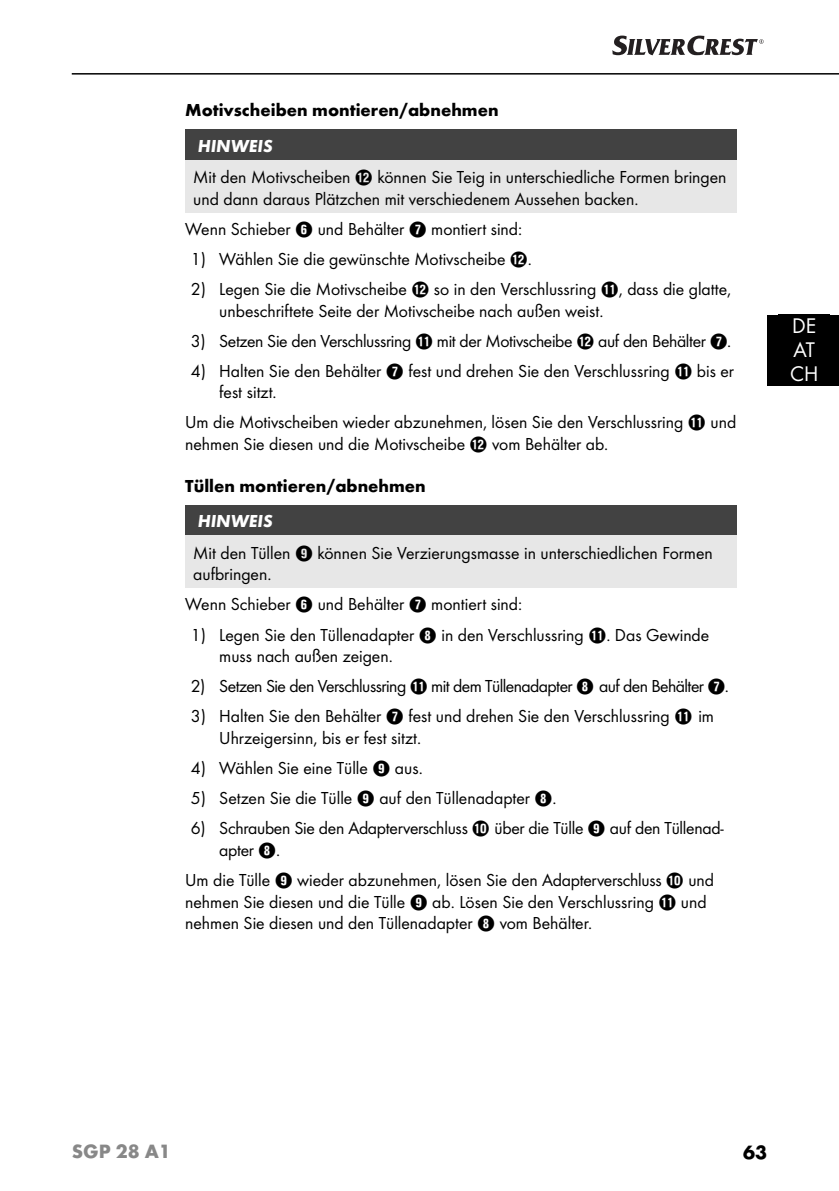
<style>
.page{position:relative;width:839px;height:1191px;background:#fff}
.page>*{position:absolute;margin:0;border:0;box-sizing:border-box;transform-origin:0 0}
.t1{font:22px/24px "Futura Boo";color:#fff}
.t2{font:700 20px "Futura";color:#888}
.t3{font:700 20px "Futura";color:#000}
.t4{font:18px/21.6px "Futura Boo";color:#000}
.t5{font:18px "Futura Boo";letter-spacing:-.03em;color:#000}
.t6{font:18px "Futura Boo";letter-spacing:-.02em;color:#000}
.t7{font:700 18px "Futura";color:#000}
.t8{font:italic 700 18px "Futura";color:#fff}
.s1{font-family:"Hako PI Nummern"}
</style>
<div class="page">
<hr style="left:72px;top:73px;width:767px;height:2px;background:#000">
<svg style="left:612px;top:36px;width:151px;height:19px"></svg>
<div style="left:767px;top:315px;width:72px;height:71px;background:#000"></div>
<div style="left:185px;top:129px;width:552px;height:31px;background:#424242"></div>
<div style="left:185px;top:160px;width:552px;height:53px;background:#e7e7e7"></div>
<div style="left:185px;top:505px;width:552px;height:30px;background:#424242"></div>
<div style="left:185px;top:535px;width:552px;height:53px;background:#e7e7e7"></div>
<p class="t7" style="left:185px;top:103px;width:315px">Motivscheiben montieren/abnehmen</p>
<p class="t8" style="left:198px;top:138px;width:76px">HINWEIS</p>
<p class="t4" style="left:193px;top:167px;width:535px">Mit den Motivscheiben <span class="s1">W</span> können Sie Teig in unterschiedliche Formen bringen und dann daraus Plätzchen mit verschiedenem Aussehen backen.</p>
<p class="t4" style="left:185px;top:219px;width:338px">Wenn Schieber <span class="s1">6</span> und Behälter <span class="s1">7</span> montiert sind:</p>
<p class="t4" style="left:191px;top:249px;width:342px">1) Wählen Sie die gewünschte Motivscheibe <span class="s1">W</span>.</p>
<p class="t4" style="left:219px;top:279px;width:513px;text-indent:-28px">2) Legen Sie die Motivscheibe <span class="s1">W</span> so in den Verschlussring <span class="s1">Q</span>, dass die glatte, unbeschriftete Seite der Motivscheibe nach außen weist.</p>
<p class="t6" style="left:191px;top:332px;width:542px">3) Setzen Sie den Verschlussring <span class="s1">Q</span> mit der Motivscheibe <span class="s1">W</span> auf den Behälter <span class="s1">7</span>.</p>
<p class="t4" style="left:219px;top:361px;width:516px;text-indent:-28px">4) Halten Sie den Behälter <span class="s1">7</span> fest und drehen Sie den Verschlussring <span class="s1">Q</span> bis er fest sitzt.</p>
<p class="t4" style="left:185px;top:413px;width:552px">Um die Motivscheiben wieder abzunehmen, lösen Sie den Verschlussring <span class="s1">Q</span> und nehmen Sie diesen und die Motivscheibe <span class="s1">W</span> vom Behälter ab.</p>
<p class="t7" style="left:185px;top:478px;width:242px">Tüllen montieren/abnehmen</p>
<p class="t8" style="left:198px;top:514px;width:76px">HINWEIS</p>
<p class="t4" style="left:193px;top:543px;width:521px">Mit den Tüllen <span class="s1">9</span> können Sie Verzierungsmasse in unterschiedlichen Formen aufbringen.</p>
<p class="t4" style="left:185px;top:594px;width:338px">Wenn Schieber <span class="s1">6</span> und Behälter <span class="s1">7</span> montiert sind:</p>
<p class="t4" style="left:219px;top:625px;width:491px;text-indent:-28px">1) Legen Sie den Tüllenadapter <span class="s1">8</span> in den Verschlussring <span class="s1">Q</span>. Das Gewinde muss nach außen zeigen.</p>
<p class="t5" style="left:191px;top:678px;width:539px">2) Setzen Sie den Verschlussring <span class="s1">Q</span> mit dem Tüllenadapter <span class="s1">8</span> auf den Behälter <span class="s1">7</span>.</p>
<p class="t4" style="left:219px;top:706px;width:496px;text-indent:-28px">3) Halten Sie den Behälter <span class="s1">7</span> fest und drehen Sie den Verschlussring <span class="s1">Q</span> im<br>Uhrzeigersinn, bis er fest sitzt.</p>
<p class="t4" style="left:191px;top:758px;width:233px">4) Wählen Sie eine Tülle <span class="s1">9</span> aus.</p>
<p class="t4" style="left:191px;top:788px;width:367px">5) Setzen Sie die Tülle <span class="s1">9</span> auf den Tüllenadapter <span class="s1">8</span>.</p>
<p class="t4" style="left:219px;top:818px;width:506px;text-indent:-28px">6) Schrauben Sie den Adapterverschluss <span class="s1">0</span> über die Tülle <span class="s1">9</span> auf den Tüllenad&shy;apter <span class="s1">8</span>.</p>
<p class="t4" style="left:185px;top:870px;width:530px">Um die Tülle <span class="s1">9</span> wieder abzunehmen, lösen Sie den Adapterverschluss <span class="s1">0</span> und nehmen Sie diesen und die Tülle <span class="s1">9</span> ab. Lösen Sie den Verschlussring <span class="s1">Q</span> und nehmen Sie diesen und den Tüllenadapter <span class="s1">8</span> vom Behälter.</p>
<p class="t1" style="left:790px;top:315px;width:30px">DE<br>AT<br>CH</p>
<p class="t2" style="left:72px;top:1143px;width:101px">SGP 28 A1</p>
<p class="t3" style="left:743px;top:1144px;width:25px">63</p>
</div>
